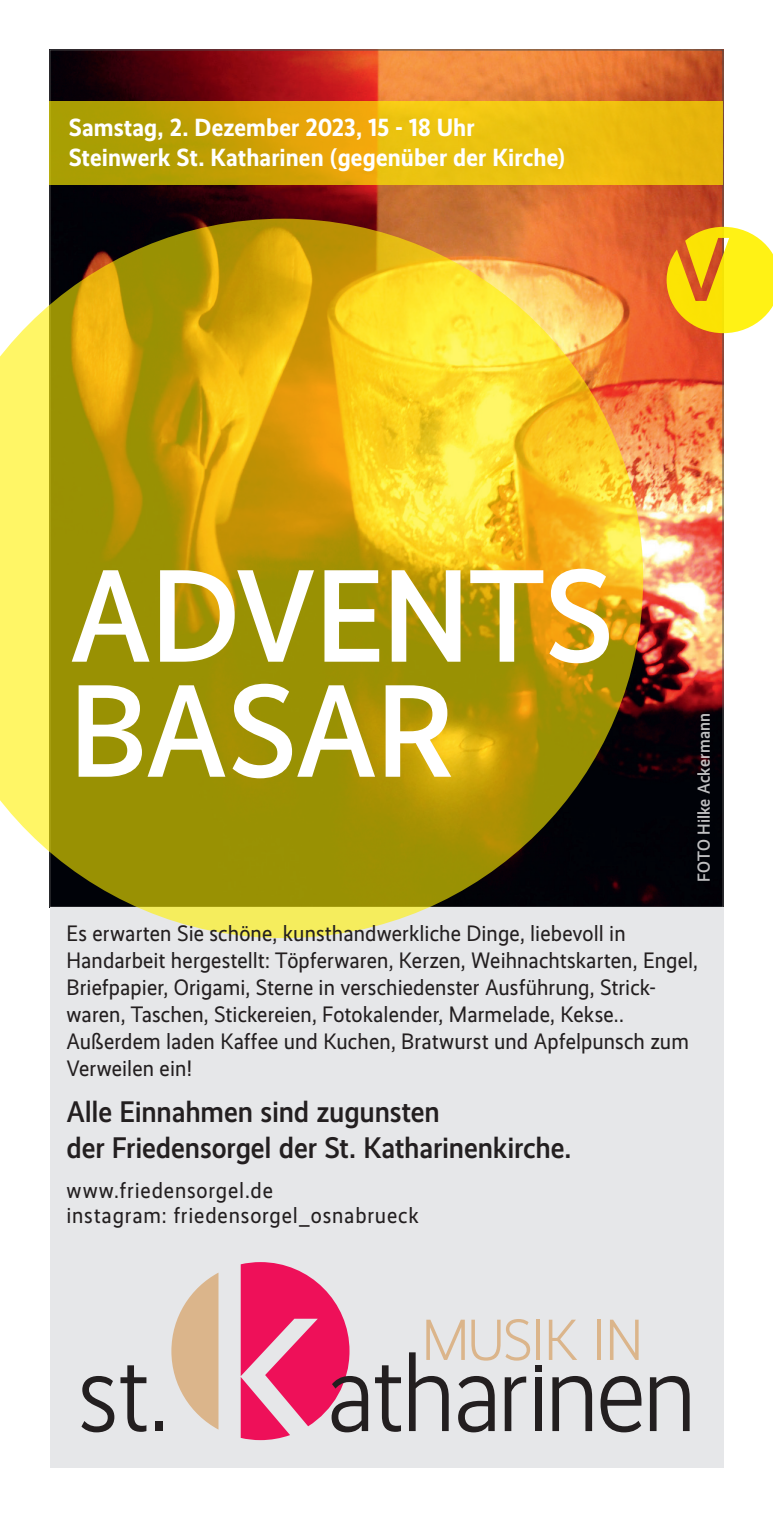
<style>
.page{position:relative;width:773px;height:1517px;background:#fff}
.page>*{position:absolute;margin:0;border:0;box-sizing:border-box;transform-origin:0 0}
.t1{font:500 132.5px/115px "Realist Narrow";letter-spacing:-.01em;color:#fff}
.t2{font:300 110.75px "Realist Narrow";letter-spacing:-.035em;color:#231f20}
.t3{font:300 58.25px "Realist Narrow";letter-spacing:-.03em;color:#dbb58b}
.t4{font:500 30px/36px "Realist Narrow";letter-spacing:-.005em;color:#231f20}
.t5{font:700 25px/30px "Realist Narrow";letter-spacing:.005em;color:#fff}
.t6{font:22.5px/27px "Realist Narrow";letter-spacing:.005em;color:#231f20}
.t7{font:22.5px/25px "Realist Narrow";letter-spacing:.04em;color:#231f20}
.t8{font:500 17.5px "Realist Narrow";letter-spacing:.01em;color:#fff}
</style>
<div class="page">
<img style="left:52px;top:52px;width:669px;height:853px">
<div style="left:50px;top:907px;width:673px;height:560px;background:#e6e7e9"></div>
<svg style="left:171px;top:1273px;width:47px;height:156px"></svg>
<svg style="left:241px;top:1262px;width:108px;height:178px"></svg>
<svg style="left:535px;top:1365px;width:6px;height:6px"></svg>
<svg style="left:0;top:219px;width:643px;height:719px;background:#bda221"></svg>
<svg style="left:50px;top:101px;width:673px;height:83px;background:#d9b00a"></svg>
<svg style="left:666px;top:227px;width:106px;height:106px;background:#f4c923"></svg>
<p class="t5" style="left:69px;top:112px;width:498px">Samstag, 2. Dezember 2023, 15 - 18 Uhr<br>Steinwerk St. Katharinen (gegenüber der Kirche)</p>
<h1 class="t1" style="left:69px;top:558px;width:546px">ADVENTS<br>BASAR</h1>
<p class="t8" style="left:693px;top:882px;width:171px;rotate:-90deg">FOTO Hilke Ackermann</p>
<p class="t6" style="left:66px;top:920px;width:633px">Es erwarten Sie schöne, kunsthandwerkliche Dinge, liebevoll in Handarbeit hergestellt: Töpferwaren, Kerzen, Weihnachtskarten, Engel, Briefpapier, Origami, Sterne in verschiedenster Ausführung, Strick&shy;waren, Taschen, Stickereien, Fotokalender, Marmelade, Kekse..<br>Außerdem laden Kaffee und Kuchen, Bratwurst und Apfelpunsch zum Verweilen ein!</p>
<h3 class="t4" style="left:66px;top:1093px;width:506px">Alle Einnahmen sind zugunsten<br>der Friedensorgel der St. Katharinenkirche.</h3>
<p class="t7" style="left:66px;top:1178px;width:354px">www.friedensorgel.de<br>instagram: friedensorgel_osnabrueck</p>
<h3 class="t3" style="left:421px;top:1304px;width:223px">MUSIK IN</h3>
<h2 class="t2" style="left:77px;top:1325px;width:621px">st. atharınen</h2>
</div>
